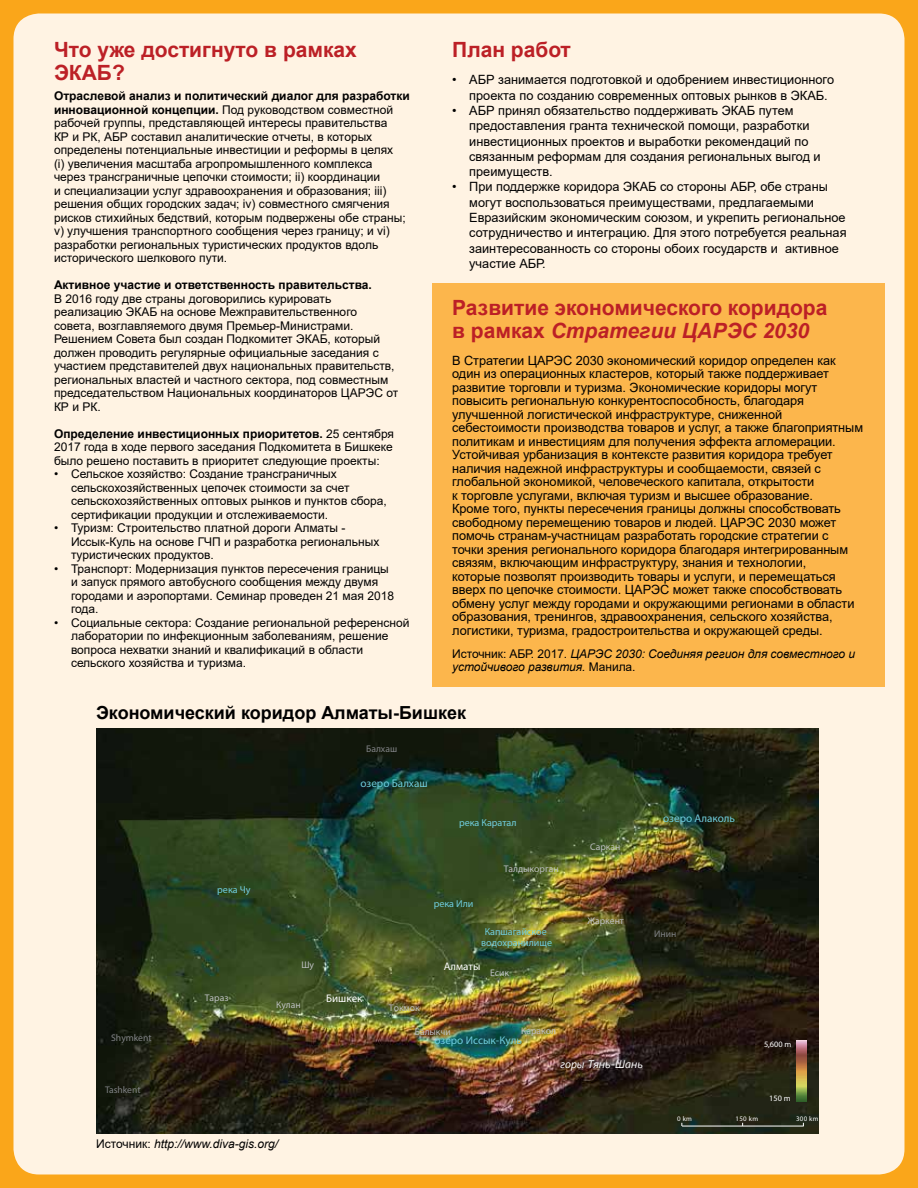
<style>
.page{position:relative;width:918px;height:1188px;background:#faa61a}
.page>*{position:absolute;margin:0;border:0;box-sizing:border-box;transform-origin:0 0}
.t1{font:700 21px/22.8px "Arial";color:#bc2026}
.t2{font:700 18px "Arial";color:#000}
.t3{font:12.75px/13.5px "Arial";letter-spacing:-.005em;color:#000}
.t4{font:12px/13.5px "Arial";color:#000}
.t5{font:italic 12px/12.8px "Arial";letter-spacing:-.005em;color:#000}
.t6{font:700 12px "Arial";color:#000}
.t7{font:600 11.1px "Segoe UI";color:#6fcddd}
.t8{font:italic 11.1px "Segoe UI";color:#fff}
.t9{font:600 11.1px "Segoe UI";color:#fff}
.t10{font:600 10.05px/11.1px "Segoe UI";color:#6fcddd;text-align:center}
.t11{font:600 9.6px "Segoe UI";color:#bcbec0}
.t12{font:600 9.6px "Segoe UI";color:#808285}
.t13{font:8.25px "Tungsten";color:#fff}
.t14{font:6.9px "Tungsten";letter-spacing:.04em;color:#fff}
.s1{font-weight:700}
.s2{font-style:italic}
.s3{font-style:normal}
</style>
<div class="page">
<div style="left:13px;top:14px;width:891px;height:1160px;background:#fff3e3;border-radius:26px"></div>
<div style="left:432px;top:284px;width:452px;height:403px;background:#fcb64c"></div>
<img style="left:96px;top:729px;width:723px;height:405px">
<svg style="left:555px;top:1057px;width:67px;height:25px;background:#452d25"></svg>
<hr style="left:682px;top:1126px;width:122px;height:1px;background:#fff">
<img style="left:797px;top:1041px;width:10px;height:60px">
<h1 class="t1" style="left:54px;top:39px;width:304px">Что уже достигнуто в рамках<br>ЭКАБ?</h1>
<h1 class="t1" style="left:452px;top:39px;width:120px">План работ</h1>
<p class="t3" style="left:469px;top:72px;width:366px;line-height:15.3px;text-indent:-17px">• АБР занимается подготовкой и одобрением инвестиционного проекта по созданию современных оптовых рынков в ЭКАБ.</p>
<p class="t3" style="left:469px;top:103px;width:353px;line-height:15.3px;text-indent:-17px">• АБР принял обязательство поддерживать ЭКАБ путем предоставления гранта технической помощи, разработки инвестиционных проектов и выработки рекомендаций по связанным реформам для создания региональных выгод и преимуществ.</p>
<p class="t3" style="left:469px;top:179px;width:379px;line-height:15.3px;text-indent:-17px">• При поддержке коридора ЭКАБ со стороны АБР, обе страны могут воспользоваться преимуществами, предлагаемыми Евразийским экономическим союзом, и укрепить региональное сотрудничество и интеграцию. Для этого потребуется реальная заинтересованность со стороны обоих государств и активное участие АБР.</p>
<p class="t4" style="left:54px;top:89px;width:357px"><span class="s1">Отраслевой анализ и политический диалог для разработки инновационной концепции.</span> Под руководством совместной рабочей группы, представляющей интересы правительства<br>КР и РК, АБР составил аналитические отчеты, в которых определены потенциальные инвестиции и реформы в целях<br>(i) увеличения масштаба агропромышленного комплекса<br>через трансграничные цепочки стоимости; ii) координации<br>и специализации услуг здравоохранения и образования; iii) решения общих городских задач; iv) совместного смягчения рисков стихийных бедствий, которым подвержены обе страны; v) улучшения транспортного сообщения через границу; и vi) разработки региональных туристических продуктов вдоль исторического шелкового пути.</p>
<p class="t6" style="left:54px;top:277px;width:319px">Активное участие и ответственность правительства.</p>
<p class="t4" style="left:54px;top:292px;width:346px">В 2016 году две страны договорились курировать реализацию ЭКАБ на основе Межправительственного совета, возглавляемого двумя Премьер-Министрами.<br>Решением Совета был создан Подкомитет ЭКАБ, который должен проводить регулярные официальные заседания с участием представителей двух национальных правительств, региональных властей и частного сектора, под совместным председательством Национальных координаторов ЦАРЭС от КР и РК.</p>
<p class="t4" style="left:54px;top:427px;width:342px;text-align:justify"><span class="s1">Определение инвестиционных приоритетов.</span> 25 сентября 2017 года в ходе первого заседания Подкомитета в Бишкеке было решено поставить в приоритет следующие проекты:</p>
<p class="t4" style="left:71px;top:467px;width:317px;text-indent:-17px">• Сельское хозяйство: Создание трансграничных сельскохозяйственных цепочек стоимости за счет сельскохозяйственных оптовых рынков и пунктов сбора, сертификации продукции и отслеживаемости.</p>
<p class="t4" style="left:71px;top:521px;width:310px;text-indent:-17px">• Туризм: Строительство платной дороги Алматы -<br>Иссык-Куль на основе ГЧП и разработка региональных туристических продуктов.</p>
<p class="t4" style="left:71px;top:562px;width:325px;text-indent:-17px">• Транспорт: Модернизация пунктов пересечения границы и запуск прямого автобусного сообщения между двумя городами и аэропортами. Семинар проведен 21 мая 2018 года.</p>
<p class="t4" style="left:71px;top:616px;width:340px;text-indent:-17px">• Социальные сектора: Создание региональной референсной лаборатории по инфекционным заболеваниям, решение вопроса нехватки знаний и квалификаций в области сельского хозяйства и туризма.</p>
<h1 class="t1" style="left:452px;top:297px;width:377px">Развитие экономического коридора в рамках <span class="s2">Стратегии ЦАРЭС 2030</span></h1>
<p class="t3" style="left:452px;top:354px;width:412px">В Стратегии ЦАРЭС 2030 экономический коридор определен как один из операционных кластеров, который также поддерживает развитие торговли и туризма. Экономические коридоры могут повысить региональную конкурентоспособность, благодаря улучшенной логистической инфраструктуре, сниженной себестоимости производства товаров и услуг, а также благоприятным политикам и инвестициям для получения эффекта агломерации.<br>Устойчивая урбанизация в контексте развития коридора требует наличия надежной инфраструктуры и сообщаемости, связей с глобальной экономикой, человеческого капитала, открытости<br>к торговле услугами, включая туризм и высшее образование.<br>Кроме того, пункты пересечения границы должны способствовать свободному перемещению товаров и людей. ЦАРЭС 2030 может помочь странам-участницам разработать городские стратегии с точки зрения регионального коридора благодаря интегрированным связям, включающим инфраструктуру, знания и технологии,<br>которые позволят производить товары и услуги, и перемещаться вверх по цепочке стоимости. ЦАРЭС может также способствовать обмену услуг между городами и окружающими регионами в области образования, тренингов, здравоохранения, сельского хозяйства, логистики, туризма, градостроительства и окружающей среды.</p>
<p class="t5" style="left:452px;top:648px;width:404px"><span class="s3">Источник: АБР. 2017.</span> ЦАРЭС 2030: Соединяя регион для совместного и устойчивого развития. <span class="s3">Манила.</span></p>
<h2 class="t2" style="left:96px;top:700px;width:371px">Экономический коридор Алматы-Бишкек</h2>
<p class="t12" style="left:366px;top:743px;width:33px">Балхаш</p>
<p class="t12" style="left:111px;top:1032px;width:42px">Shymkent</p>
<p class="t12" style="left:105px;top:1084px;width:37px">Tashkent</p>
<p class="t10" style="left:217px;top:884px;width:35px">река Чу</p>
<p class="t11" style="left:205px;top:992px;width:25px">Тараз</p>
<p class="t11" style="left:301px;top:959px;width:14px">Шу</p>
<p class="t11" style="left:276px;top:999px;width:26px">Кулан</p>
<p class="t5" style="left:96px;top:1138px;width:183px"><span class="s3">Источник:</span> http://www.diva-gis.org/</p>
<p class="t7" style="left:360px;top:776px;width:69px">озеро Балхаш</p>
<p class="t10" style="left:459px;top:817px;width:59px">река Каратал</p>
<p class="t11" style="left:504px;top:863px;width:56px">Талдыкорган</p>
<p class="t10" style="left:434px;top:898px;width:41px">река Или</p>
<p class="t10" style="left:481px;top:926px;width:72px">Капшагайское водохранилище</p>
<p class="t9" style="left:326px;top:991px;width:38px">Бишкек</p>
<p class="t9" style="left:444px;top:960px;width:38px">Алматы</p>
<p class="t11" style="left:490px;top:967px;width:21px">Есик</p>
<p class="t11" style="left:389px;top:1001px;width:32px">Токмок</p>
<p class="t11" style="left:415px;top:1026px;width:38px">Балыкчи</p>
<p class="t11" style="left:521px;top:1025px;width:36px">Каракол</p>
<p class="t7" style="left:434px;top:1033px;width:89px">озеро Иссык-Куль</p>
<p class="t11" style="left:590px;top:841px;width:32px">Саркан</p>
<p class="t11" style="left:587px;top:915px;width:38px">Жаркент</p>
<p class="t8" style="left:560px;top:1053px;width:84px">горы Тянь-Шань</p>
<p class="t7" style="left:663px;top:811px;width:73px">озеро Алаколь</p>
<p class="t12" style="left:654px;top:928px;width:24px">Инин</p>
<p class="t13" style="left:764px;top:1040px;width:29px">5,600 m</p>
<p class="t13" style="left:769px;top:1093px;width:23px">150 m</p>
<p class="t14" style="left:677px;top:1114px;width:16px">0 km</p>
<p class="t14" style="left:736px;top:1114px;width:24px">150 km</p>
<p class="t14" style="left:796px;top:1114px;width:24px">300 km</p>
</div>
